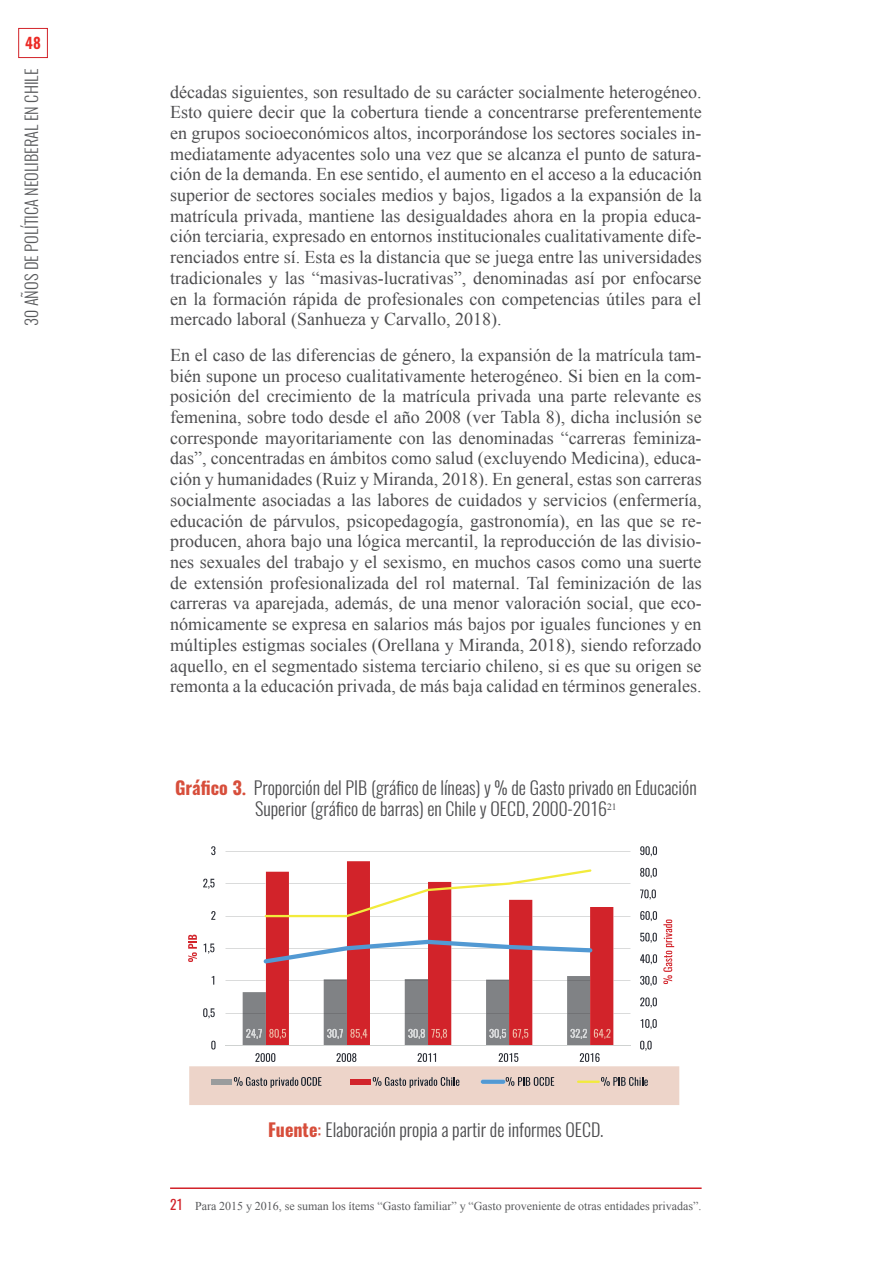
<style>
.page{position:relative;width:893px;height:1263px;background:#fff}
.page>*{position:absolute;margin:0;border:0;box-sizing:border-box;transform-origin:0 0}
.t1{font:18px/20.7px "Times New Roman";color:#4d4d4f;text-align:justify}
.t2{font:300 18px/20.7px "Oswald";color:#4d4d4f;text-align:center}
.t3{font:300 16.5px "Oswald";color:#58595b}
.t4{font:600 15px "Oswald";color:#eb2a25}
.t5{font:12px "Times New Roman";color:#58595b}
.s1{font-weight:700;color:#d74e3b}
.s2{font-family:"Times New Roman";font-weight:700;color:#d74e3b}
.s3{font-weight:400;color:#d74e3b}
.s4{font-family:"Oswald";font-size:13.5px;color:#d2232a}
</style>
<div class="page">
<div style="left:18px;top:28px;width:30px;height:30px;border:1px solid #d2232a"></div>
<hr style="left:170px;top:1187px;width:532px;height:2px;background:#d2232a">
<svg style="left:640px;top:846px;width:17px;height:10px"></svg>
<svg style="left:211px;top:846px;width:4px;height:9px"></svg>
<svg style="left:188px;top:868px;width:491px;height:237px"></svg>
<p class="t4" style="left:25px;top:35px;width:17px">48</p>
<p class="t3" style="left:17px;top:326px;width:259px;rotate:-90deg">30 AÑOS DE POLÍTICA NEOLIBERAL EN CHILE</p>
<p class="t1" style="left:170px;top:81px;width:533px">décadas siguientes, son resultado de su carácter socialmente heterogéneo.<br>Esto quiere decir que la cobertura tiende a concentrarse preferentemente en grupos socioeconómicos altos, incorporándose los sectores sociales in&shy;mediatamente adyacentes solo una vez que se alcanza el punto de satura&shy;ción de la demanda. En ese sentido, el aumento en el acceso a la educación superior de sectores sociales medios y bajos, ligados a la expansión de la matrícula privada, mantiene las desigualdades ahora en la propia educa&shy;ción terciaria, expresado en entornos institucionales cualitativamente dife&shy;renciados entre sí. Esta es la distancia que se juega entre las universidades tradicionales y las “masivas-lucrativas”, denominadas así por enfocarse en la formación rápida de profesionales con competencias útiles para el mercado laboral (Sanhueza y Carvallo, 2018).</p>
<p class="t1" style="left:170px;top:344px;width:533px">En el caso de las diferencias de género, la expansión de la matrícula tam&shy;bién supone un proceso cualitativamente heterogéneo. Si bien en la com&shy;posición del crecimiento de la matrícula privada una parte relevante es femenina, sobre todo desde el año 2008 (ver Tabla 8), dicha inclusión se corresponde mayoritariamente con las denominadas “carreras feminiza&shy;das”, concentradas en ámbitos como salud (excluyendo Medicina), educa&shy;ción y humanidades (Ruiz y Miranda, 2018). En general, estas son carreras socialmente asociadas a las labores de cuidados y servicios (enfermería, educación de párvulos, psicopedagogía, gastronomía), en las que se re&shy;producen, ahora bajo una lógica mercantil, la reproducción de las divisio&shy;nes sexuales del trabajo y el sexismo, en muchos casos como una suerte de extensión profesionalizada del rol maternal. Tal feminización de las carreras va aparejada, además, de una menor valoración social, que eco&shy;nómicamente se expresa en salarios más bajos por iguales funciones y en múltiples estigmas sociales (Orellana y Miranda, 2018), siendo reforzado aquello, en el segmentado sistema terciario chileno, si es que su origen se remonta a la educación privada, de más baja calidad en términos generales.</p>
<p class="t2" style="left:175px;top:775px;width:523px"><span class="s1">Gráfico 3</span><span class="s2">.</span> Proporción del PIB (gráfico de líneas) y % de Gasto privado en Educación<br>Superior (gráfico de barras) en Chile y OECD, 2000-2016<sup>21</sup></p>
<p class="t2" style="left:268px;top:1117px;width:337px"><span class="s1">Fuente</span><span class="s3">:</span> Elaboración propia a partir de informes OECD.</p>
<p class="t5" style="left:170px;top:1198px;width:533px"><span class="s4">21</span> Para 2015 y 2016, se suman los ítems “Gasto familiar” y “Gasto proveniente de otras entidades privadas”.</p>
</div>
